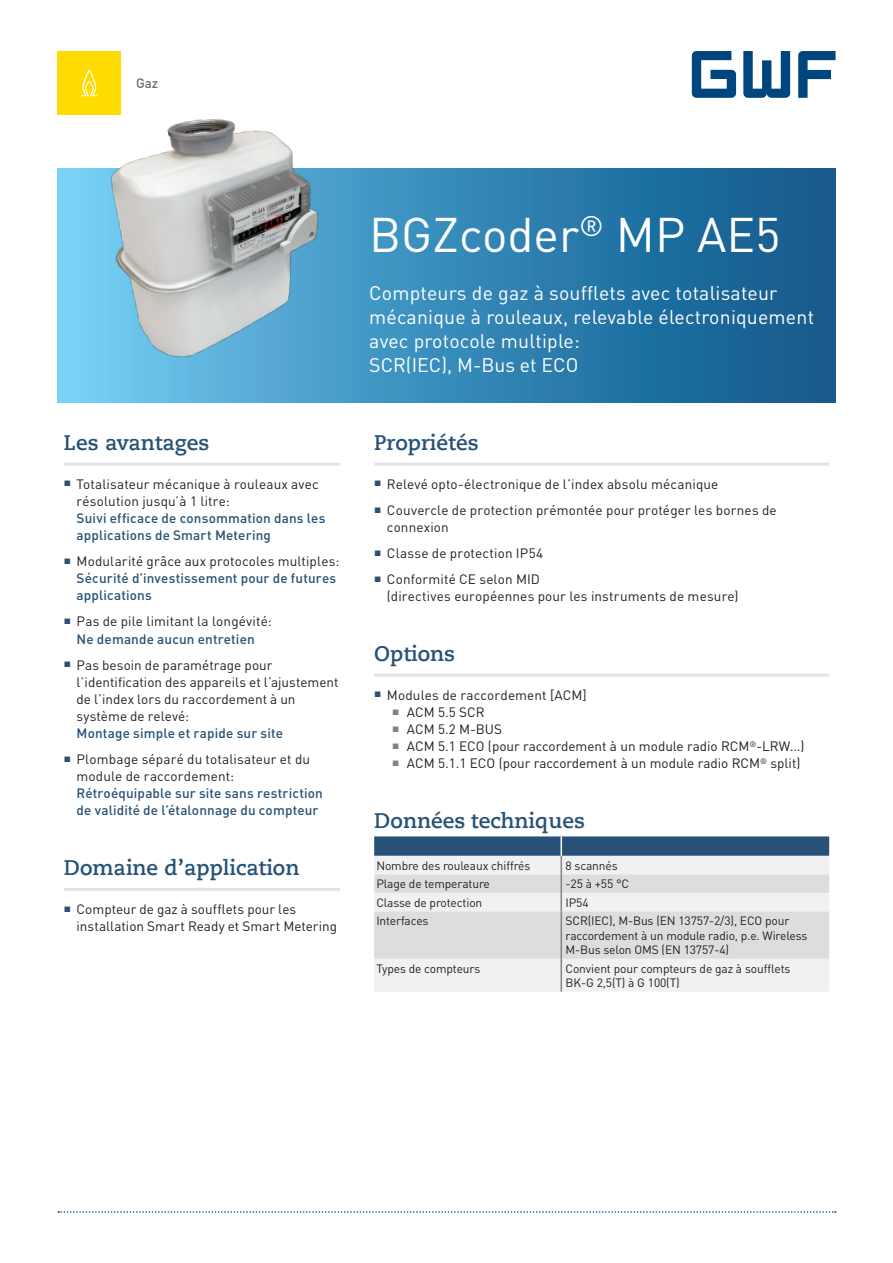
<style>
.page{position:relative;width:893px;height:1263px;background:#fff}
.page>*{position:absolute;margin:0;border:0;box-sizing:border-box;transform-origin:0 0}
.t1{font:48px "DIN Pro";color:#fff}
._02_Titel_Aufzählung{font:700 21px "Caecilia Com 75";color:#275177}
.t2{font:19.5px/24px "DIN Pro";letter-spacing:.01em;color:#fff}
._03_Grundtext_Aufzäh{font:13.5px/17.1px "DIN Pro";letter-spacing:.01em;color:#231f20}
._03_Grundtext_Blau{font:500 13.5px/17.1px "DIN Pro";letter-spacing:.01em;color:#275177}
.Grundtext{font:13.5px "DIN Pro";color:#231f20}
.t3{font:500 13.5px "DIN Pro";color:#6c6d70}
._05_Tabelle_Grundtex{font:12px "DIN Pro";letter-spacing:-.01em;color:#231f20}
._05_Tabelle_Fett{font:12px "DIN Pro";letter-spacing:-.01em;color:#231f20}
.s1{font-weight:500;color:#275177}
</style>
<div class="page">
<div style="left:57px;top:51px;width:64px;height:64px;background:#ffdc01"></div>
<svg style="left:82px;top:70px;width:14px;height:16px"></svg>
<svg style="left:58px;top:1211px;width:778px;height:2px"></svg>
<svg style="left:692px;top:51px;width:144px;height:47px"></svg>
<svg style="left:57px;top:169px;width:779px;height:234px;background:#2c7cac"></svg>
<img style="left:71px;top:86px;width:278px;height:301px">
<hr style="left:64px;top:463px;width:276px;height:3px;background:#e1e3eb">
<hr style="left:64px;top:888px;width:276px;height:3px;background:#e1e3eb">
<hr style="left:374px;top:463px;width:455px;height:3px;background:#e1e3eb">
<hr style="left:374px;top:674px;width:455px;height:3px;background:#e1e3eb">
<div style="left:374px;top:959px;width:455px;height:33px;background:#f0f1f2"></div>
<svg style="left:374px;top:836px;width:455px;height:123px"></svg>
<hr style="left:561px;top:911px;width:1px;height:48px;background:#808285">
<hr style="left:561px;top:959px;width:1px;height:33px;background:#808285">
<p class="t3" style="left:136px;top:74px;width:24px">Gaz</p>
<p class="_02_Titel_Aufzählung" style="left:64px;top:428px;width:147px">Les avantages</p>
<p class="_03_Grundtext_Aufzäh" style="left:77px;top:475px;width:244px;text-indent:-13px"><sup>■</sup> Totalisateur mécanique à rouleaux avec résolution jusqu’à 1 litre:</p>
<p class="_03_Grundtext_Blau" style="left:77px;top:509px;width:251px">Suivi efficace de consommation dans les applications de Smart Metering</p>
<p class="_03_Grundtext_Aufzäh" style="left:64px;top:552px;width:277px"><sup>■</sup> Modularité grâce aux protocoles multiples:</p>
<p class="_03_Grundtext_Blau" style="left:77px;top:569px;width:261px">Sécurité d’investissement pour de futures applications</p>
<p class="_03_Grundtext_Aufzäh" style="left:64px;top:612px;width:210px;text-align:center"><sup>■</sup> Pas de pile limitant la longévité:<br><span class="s1">Ne demande aucun entretien</span></p>
<p class="_03_Grundtext_Aufzäh" style="left:77px;top:656px;width:264px;text-indent:-13px"><sup>■</sup> Pas besoin de paramétrage pour l’identification des appareils et l’ajustement de l’index lors du raccordement à un système de relevé:</p>
<p class="_03_Grundtext_Blau" style="left:77px;top:724px;width:208px">Montage simple et rapide sur site</p>
<p class="_03_Grundtext_Aufzäh" style="left:77px;top:750px;width:235px;text-indent:-13px"><sup>■</sup> Plombage séparé du totalisateur et du module de raccordement:</p>
<p class="_03_Grundtext_Blau" style="left:77px;top:784px;width:248px">Rétroéquipable sur site sans restriction de validité de l’étalonnage du compteur</p>
<p class="_02_Titel_Aufzählung" style="left:64px;top:853px;width:237px">Domaine d’application</p>
<p class="_03_Grundtext_Aufzäh" style="left:77px;top:900px;width:262px;text-indent:-13px"><sup>■</sup> Compteur de gaz à soufflets pour les installation Smart Ready et Smart Metering</p>
<p class="t1" style="left:369px;top:202px;width:413px">BGZcoder<sup>®</sup> MP AE5</p>
<p class="t2" style="left:369px;top:280px;width:446px">Compteurs de gaz à soufflets avec totalisateur mécanique à rouleaux, relevable électroniquement avec protocole multiple:<br>SCR(IEC), M-Bus et ECO</p>
<p class="_02_Titel_Aufzählung" style="left:374px;top:428px;width:106px">Propriétés</p>
<p class="_03_Grundtext_Aufzäh" style="left:374px;top:475px;width:346px"><sup>■</sup> Relevé opto-électronique de l’index absolu mécanique</p>
<p class="_03_Grundtext_Aufzäh" style="left:387px;top:501px;width:391px;text-indent:-13px"><sup>■</sup> Couvercle de protection prémontée pour protéger les bornes de connexion</p>
<p class="_03_Grundtext_Aufzäh" style="left:374px;top:544px;width:171px"><sup>■</sup> Classe de protection IP54</p>
<p class="_03_Grundtext_Aufzäh" style="left:387px;top:570px;width:353px;text-indent:-13px"><sup>■</sup> Conformité CE selon MID<br>(directives européennes pour les instruments de mesure)</p>
<p class="_02_Titel_Aufzählung" style="left:374px;top:639px;width:82px">Options</p>
<p class="_03_Grundtext_Aufzäh" style="left:374px;top:686px;width:214px"><sup>■</sup> Modules de raccordement [ACM]</p>
<p class="Grundtext" style="left:392px;top:703px;width:94px"><sup>■</sup> ACM 5.5 SCR</p>
<p class="Grundtext" style="left:392px;top:720px;width:111px"><sup>■</sup> ACM 5.2 M-BUS</p>
<p class="Grundtext" style="left:392px;top:737px;width:414px"><sup>■</sup> ACM 5.1 ECO (pour raccordement à un module radio RCM<sup>®</sup>-LRW...)</p>
<p class="Grundtext" style="left:392px;top:754px;width:410px"><sup>■</sup> ACM 5.1.1 ECO (pour raccordement à un module radio RCM<sup>®</sup> split)</p>
<p class="_02_Titel_Aufzählung" style="left:374px;top:806px;width:212px">Données techniques</p>
<p class="_05_Tabelle_Grundtex" style="left:376px;top:857px;width:156px">Nombre des rouleaux chiffrés</p>
<p class="_05_Tabelle_Grundtex" style="left:566px;top:857px;width:54px">8 scannés</p>
<p class="_05_Tabelle_Grundtex" style="left:376px;top:876px;width:115px">Plage de temperature</p>
<p class="_05_Tabelle_Grundtex" style="left:566px;top:876px;width:65px">-25 à +55 °C</p>
<p class="_05_Tabelle_Fett" style="left:376px;top:894px;width:107px">Classe de protection</p>
<p class="_05_Tabelle_Fett" style="left:566px;top:894px;width:25px">IP54</p>
<p class="_05_Tabelle_Grundtex" style="left:376px;top:913px;width:54px">Interfaces</p>
<p class="_05_Tabelle_Grundtex" style="left:566px;top:913px;width:225px">SCR(IEC), M-Bus (EN 13757-2/3), ECO pour</p>
<p class="_05_Tabelle_Grundtex" style="left:566px;top:927px;width:243px">raccordement à un module radio, p.e. Wireless</p>
<p class="_05_Tabelle_Grundtex" style="left:566px;top:941px;width:165px">M-Bus selon OMS (EN 13757-4)</p>
<p class="_05_Tabelle_Grundtex" style="left:376px;top:960px;width:106px">Types de compteurs</p>
<p class="_05_Tabelle_Grundtex" style="left:566px;top:960px;width:226px">Convient pour compteurs de gaz à soufflets</p>
<p class="_05_Tabelle_Grundtex" style="left:566px;top:974px;width:116px">BK-G 2,5(T) à G 100(T)</p>
</div>
